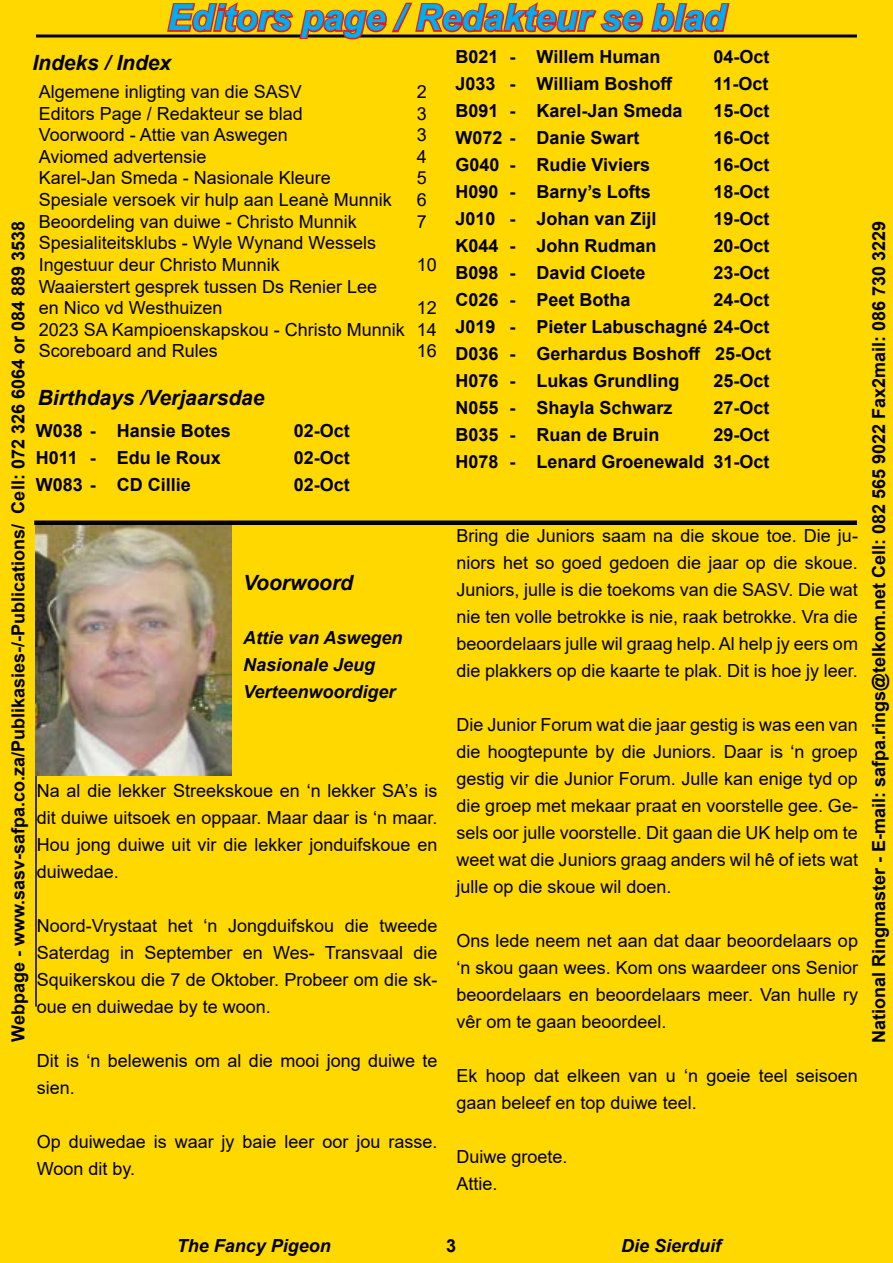
<style>
.page{position:relative;width:893px;height:1263px;background:#ffd800}
.page>*{position:absolute;margin:0;border:0;box-sizing:border-box;transform-origin:0 0}
.t1{font:italic 700 36px "Arial";color:#00aeef}
.t2{font:italic 700 21px "Arial";color:#000}
.t3{font:18px/27px "Arial";color:#000;text-align:justify}
.t4{font:700 18px/27px "Arial";color:#000;text-align:justify}
.t5{font:italic 700 18px/27px "Arial";color:#000}
</style>
<div class="page">
<hr style="left:36px;top:35px;width:821px;height:3px;background:#000">
<hr style="left:35px;top:658px;width:2px;height:349px;background:#000">
<svg style="left:165px;top:2px;width:566px;height:38px"></svg>
<div style="left:34px;top:520px;width:823px;height:5px;background:#000"></div>
<img style="left:36px;top:525px;width:196px;height:250px">
<h1 class="t1" style="left:167px;top:-6px;width:560px">Editors page / Redakteur se blad</h1>
<p class="t2" style="left:32px;top:49px;width:140px">Indeks / Index</p>
<p class="t4" style="left:455px;top:44px;width:206px">B021 - Willem Human</p>
<p class="t4" style="left:713px;top:44px;width:58px">04-Oct</p>
<p class="t4" style="left:455px;top:71px;width:218px">J033 - William Boshoff</p>
<p class="t4" style="left:713px;top:71px;width:57px">11-Oct</p>
<p class="t4" style="left:455px;top:98px;width:229px">B091 - Karel-Jan Smeda</p>
<p class="t4" style="left:713px;top:98px;width:58px">15-Oct</p>
<p class="t4" style="left:455px;top:125px;width:186px">W072 - Danie Swart</p>
<p class="t4" style="left:713px;top:125px;width:58px">16-Oct</p>
<p class="t4" style="left:455px;top:152px;width:196px">G040 - Rudie Viviers</p>
<p class="t4" style="left:713px;top:152px;width:58px">16-Oct</p>
<p class="t4" style="left:455px;top:179px;width:197px">H090 - Barny’s Lofts</p>
<p class="t4" style="left:713px;top:179px;width:58px">18-Oct</p>
<p class="t4" style="left:455px;top:206px;width:203px">J010 - Johan van Zijl</p>
<p class="t4" style="left:713px;top:206px;width:58px">19-Oct</p>
<p class="t4" style="left:455px;top:233px;width:203px">K044 - John Rudman</p>
<p class="t4" style="left:713px;top:233px;width:58px">20-Oct</p>
<p class="t4" style="left:455px;top:260px;width:192px">B098 - David Cloete</p>
<p class="t4" style="left:713px;top:260px;width:58px">23-Oct</p>
<p class="t4" style="left:455px;top:287px;width:177px">C026 - Peet Botha</p>
<p class="t3" style="left:39px;top:78px;width:265px">Algemene inligting van die SASV</p>
<p class="t3" style="left:417px;top:78px;width:12px">2</p>
<p class="t3" style="left:39px;top:100px;width:266px">Editors Page / Redakteur se blad</p>
<p class="t3" style="left:417px;top:100px;width:12px">3</p>
<p class="t3" style="left:39px;top:121px;width:251px">Voorwoord - Attie van Aswegen</p>
<p class="t3" style="left:417px;top:121px;width:12px">3</p>
<p class="t3" style="left:39px;top:143px;width:169px">Aviomed advertensie</p>
<p class="t3" style="left:417px;top:143px;width:12px">4</p>
<p class="t3" style="left:39px;top:165px;width:294px">Karel-Jan Smeda - Nasionale Kleure</p>
<p class="t3" style="left:417px;top:165px;width:12px">5</p>
<p class="t3" style="left:39px;top:186px;width:355px">Spesiale versoek vir hulp aan Leanè Munnik</p>
<p class="t3" style="left:417px;top:186px;width:12px">6</p>
<p class="t3" style="left:39px;top:208px;width:320px">Beoordeling van duiwe - Christo Munnik</p>
<p class="t3" style="left:417px;top:208px;width:12px">7</p>
<p class="t3" style="left:39px;top:232px;width:339px;line-height:21.6px">Spesialiteitsklubs - Wyle Wynand Wessels<br>Ingestuur deur Christo Munnik</p>
<p class="t4" style="left:5px;top:1042px;width:822px;rotate:-90deg">Webpage - www.sasv-safpa.co.za/Publikasies-/-Publications/ Cell: 072 326 6064 or 084 889 3538</p>
<p class="t3" style="left:417px;top:251px;width:22px">10</p>
<p class="t3" style="left:39px;top:275px;width:340px;line-height:21.6px">Waaierstert gesprek tussen Ds Renier Lee en Nico vd Westhuizen</p>
<p class="t4" style="left:455px;top:287px;width:317px;text-indent:258px">24-Oct J019 - Pieter Labuschagné 24-Oct D036 - Gerhardus Boshoff 25-Oct H076 - Lukas Grundling</p>
<p class="t3" style="left:39px;top:297px;width:400px;line-height:21.6px;text-indent:378px">12<br>2023 SA Kampioenskapskou - Christo Munnik 14<br>Scoreboard and Rules</p>
<p class="t3" style="left:417px;top:337px;width:22px">16</p>
<p class="t4" style="left:713px;top:368px;width:58px">25-Oct</p>
<p class="t2" style="left:38px;top:384px;width:228px">Birthdays /Verjaarsdae</p>
<p class="t4" style="left:455px;top:395px;width:219px">N055 - Shayla Schwarz</p>
<p class="t4" style="left:713px;top:395px;width:58px">27-Oct</p>
<p class="t4" style="left:455px;top:422px;width:206px">B035 - Ruan de Bruin</p>
<p class="t4" style="left:36px;top:418px;width:197px">W038 - Hansie Botes</p>
<p class="t4" style="left:294px;top:418px;width:58px">02-Oct</p>
<p class="t4" style="left:36px;top:445px;width:187px">H011 - Edu le Roux</p>
<p class="t4" style="left:294px;top:445px;width:58px">02-Oct</p>
<p class="t4" style="left:36px;top:472px;width:157px">W083 - CD Cillie</p>
<p class="t4" style="left:294px;top:472px;width:58px">02-Oct</p>
<p class="t4" style="left:455px;top:422px;width:316px;text-align:right">29-Oct<br>H078 - Lenard Groenewald 31-Oct</p>
<p class="t3" style="left:456px;top:522px;width:403px">Bring die Juniors saam na die skoue toe. Die ju&shy;niors het so goed gedoen die jaar op die skoue.<br>Juniors, julle is die toekoms van die SASV. Die wat nie ten volle betrokke is nie, raak betrokke. Vra die beoordelaars julle wil graag help. Al help jy eers om die plakkers op die kaarte te plak. Dit is hoe jy leer.</p>
<p class="t3" style="left:456px;top:711px;width:403px">Die Junior Forum wat die jaar gestig is was een van die hoogtepunte by die Juniors. Daar is ‘n groep gestig vir die Junior Forum. Julle kan enige tyd op die groep met mekaar praat en voorstelle gee. Ge&shy;sels oor julle voorstelle. Dit gaan die UK help om te weet wat die Juniors graag anders wil hê of iets wat julle op die skoue wil doen.</p>
<p class="t3" style="left:456px;top:927px;width:403px">Ons lede neem net aan dat daar beoordelaars op ‘n skou gaan wees. Kom ons waardeer ons Senior beoordelaars en beoordelaars meer. Van hulle ry vêr om te gaan beoordeel.</p>
<p class="t3" style="left:456px;top:1062px;width:403px">Ek hoop dat elkeen van u ‘n goeie teel seisoen gaan beleef en top duiwe teel.</p>
<p class="t3" style="left:456px;top:1143px;width:113px">Duiwe groete.<br>Attie.</p>
<p class="t2" style="left:243px;top:568px;width:112px">Voorwoord</p>
<p class="t5" style="left:243px;top:624px;width:161px">Attie van Aswegen<br>Nasionale Jeug<br>Verteenwoordiger</p>
<p class="t3" style="left:37px;top:777px;width:402px">Na al die lekker Streekskoue en ‘n lekker SA’s is dit duiwe uitsoek en oppaar. Maar daar is ‘n maar.<br>Hou jong duiwe uit vir die lekker jonduifskoue en duiwedae.</p>
<p class="t3" style="left:37px;top:912px;width:402px">Noord-Vrystaat het ‘n Jongduifskou die tweede Saterdag in September en Wes- Transvaal die Squikerskou die 7 de Oktober. Probeer om die sk&shy;oue en duiwedae by te woon.</p>
<p class="t3" style="left:37px;top:1047px;width:402px">Dit is ‘n belewenis om al die mooi jong duiwe te sien.</p>
<p class="t3" style="left:37px;top:1128px;width:402px">Op duiwedae is waar jy baie leer oor jou rasse.<br>Woon dit by.</p>
<p class="t4" style="left:865px;top:1043px;width:823px;rotate:-90deg">National Ringmaster - E-mail: safpa.rings@telkom.net Cell: 082 565 9022 Fax2mail: 086 730 3229</p>
<p class="t5" style="left:177px;top:1232px;width:156px">The Fancy Pigeon</p>
<p class="t4" style="left:446px;top:1232px;width:12px">3</p>
<p class="t5" style="left:621px;top:1232px;width:102px">Die Sierduif</p>
</div>
